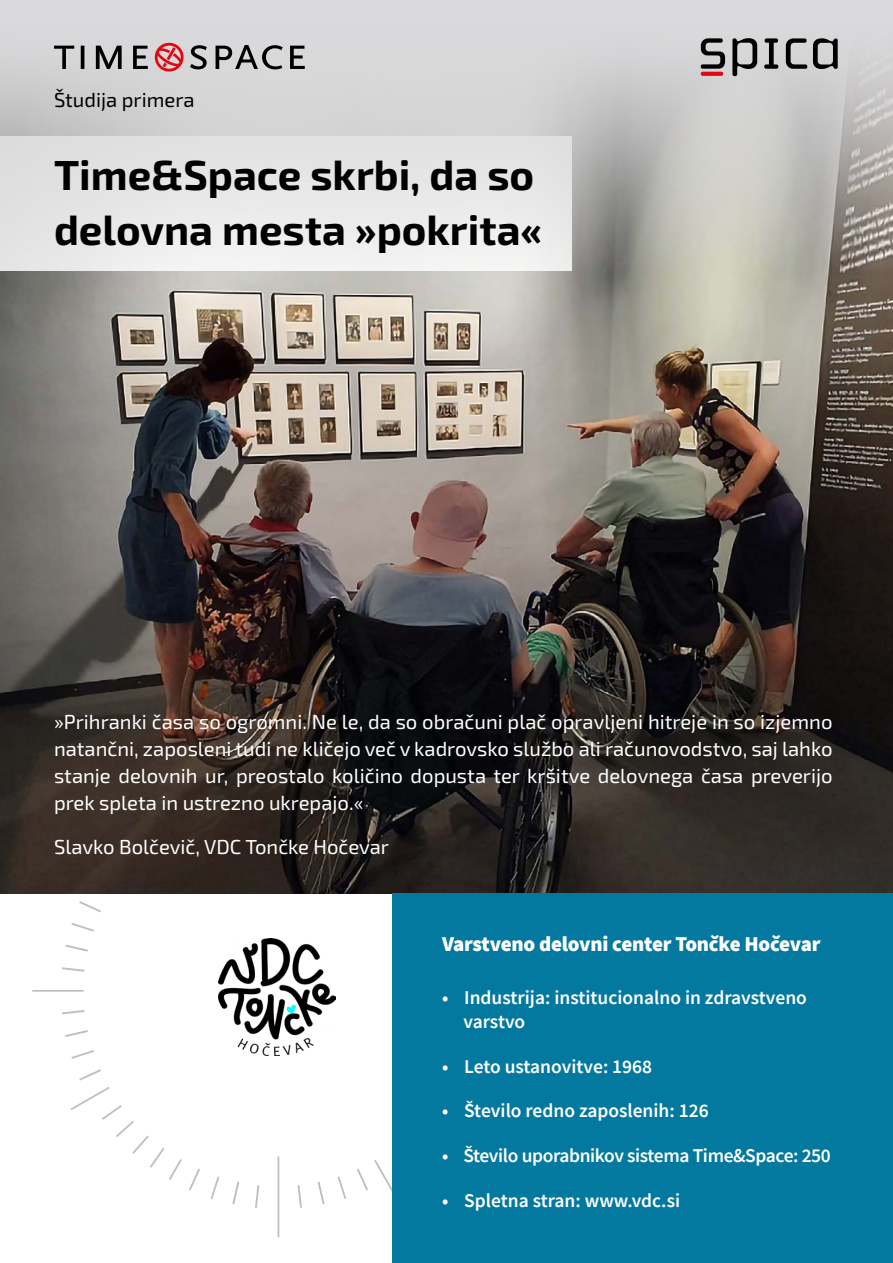
<style>
.page{position:relative;width:893px;height:1263px;background:#fff}
.page>*{position:absolute;margin:0;border:0;box-sizing:border-box;transform-origin:0 0}
.t1{font:700 42px/55.5px "Exo 2";color:#000}
.t2{font:900 21px "Source Sans Pro";letter-spacing:-.01em;color:#fff}
.t3{font:20.25px/27px "Exo 2";color:#fff;text-align:justify}
.t4{font:20.25px "Exo 2";color:#000}
.t5{font:600 19.5px/23.4px "Source Sans Pro";color:#fff}
.t6{font:600 19.5px "Source Sans Pro";letter-spacing:-.02em;color:#fff}
</style>
<div class="page">
<svg style="left:32px;top:893px;width:361px;height:344px"></svg>
<img style="left:0;top:271px;width:893px;height:622px">
<div style="left:393px;top:893px;width:500px;height:370px;background:#03799f"></div>
<svg style="left:0;top:0;width:893px;height:271px"></svg>
<svg style="left:764px;top:38px;width:14px;height:31px"></svg>
<svg style="left:813px;top:38px;width:25px;height:31px"></svg>
<svg style="left:701px;top:38px;width:24px;height:31px"></svg>
<svg style="left:732px;top:38px;width:25px;height:38px"></svg>
<svg style="left:786px;top:38px;width:21px;height:31px"></svg>
<svg style="left:701px;top:72px;width:22px;height:4px"></svg>
<svg style="left:54px;top:41px;width:251px;height:33px"></svg>
<img style="left:219px;top:939px;width:117px;height:117px">
<p class="t4" style="left:54px;top:88px;width:142px">Študija primera</p>
<h1 class="t1" style="left:54px;top:148px;width:490px">Time&amp;Space skrbi, da so delovna mesta »pokrita«</h1>
<p class="t3" style="left:54px;top:708px;width:780px">»Prihranki časa so ogromni. Ne le, da so obračuni plač opravljeni hitreje in so izjemno natančni, zaposleni tudi ne kličejo več v kadrovsko službo ali računovodstvo, saj lahko stanje delovnih ur, preostalo količino dopusta ter kršitve delovnega časa preverijo prek spleta in ustrezno ukrepajo.«</p>
<p class="t3" style="left:54px;top:833px;width:337px">Slavko Bolčevič, VDC Tončke Hočevar</p>
<p class="t2" style="left:442px;top:930px;width:380px">Varstveno delovni center Tončke Hočevar</p>
<p class="t5" style="left:463px;top:986px;width:345px;text-indent:-21px">• Industrija: institucionalno in zdravstveno varstvo</p>
<p class="t5" style="left:442px;top:1054px;width:212px">• Leto ustanovitve: 1968</p>
<p class="t5" style="left:442px;top:1099px;width:268px">• Število redno zaposlenih: 126</p>
<p class="t6" style="left:442px;top:1142px;width:390px">• Število uporabnikov sistema Time&amp;Space: 250</p>
<p class="t5" style="left:442px;top:1188px;width:239px">• Spletna stran: www.vdc.si</p>
</div>
